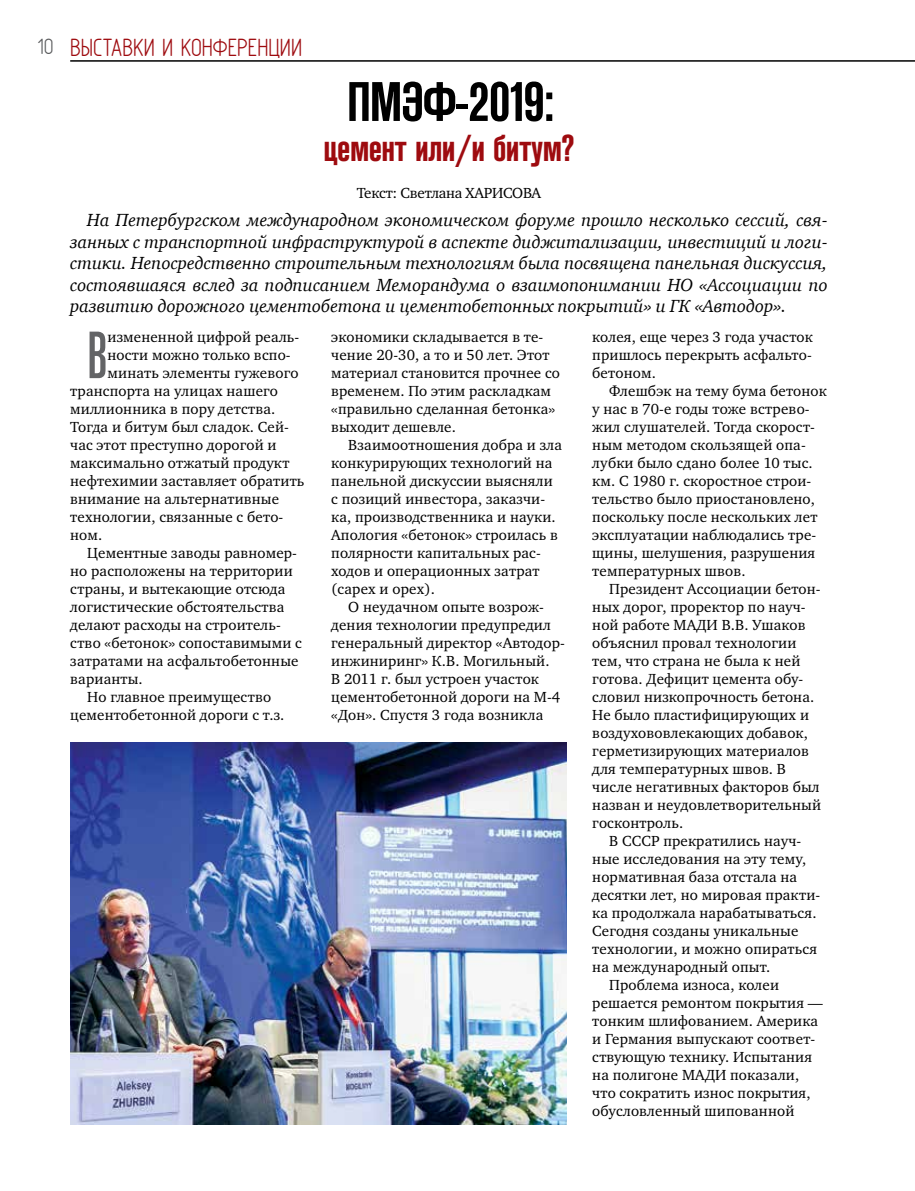
<style>
.page{position:relative;width:915px;height:1191px;background:#fff}
.page>*{position:absolute;margin:0;border:0;box-sizing:border-box;transform-origin:0 0}
.t1{font:66.45px "Reforma Grotesk Medium C";color:#636466}
.t2{font:55.5px "Reforma Grotesk Demi C";color:#000}
.t3{font:37.5px "Reforma Grotesk Demi C";color:#9e0b0f}
.t4{font:27px "Open Gost Type ATT";color:#9e0b0f}
.t5{font:italic 18px/21.6px "Charter C";color:#000;text-align:justify}
.t6{font:15px/18px "Charter C";letter-spacing:.01em;color:#000}
.t7{font:15px "Charter C";letter-spacing:-.015em;color:#000}
.s1{font-size:24px;color:#58595b}
</style>
<div class="page">
<hr style="left:70px;top:60px;width:844px;height:2px;background:#000">
<img style="left:70px;top:742px;width:496px;height:382px">
<h3 class="t4" style="left:38px;top:36px;width:266px"><span class="s1">10</span> ВЫСТАВКИ И КОНФЕРЕНЦИИ</h3>
<h2 class="t2" style="left:347px;top:72px;width:208px">ПМЭФ-2019:</h2>
<h3 class="t3" style="left:324px;top:128px;width:251px">цемент или/и битум?</h3>
<p class="t7" style="left:356px;top:185px;width:186px">Текст: Светлана ХАРИСОВА</p>
<p class="t5" style="left:70px;top:210px;width:758px;text-indent:17px">На Петербургском международном экономическом форуме прошло несколько сессий, свя&shy;занных с транспортной инфраструктурой в аспекте диджитализации, инвестиций и логи&shy;стики. Непосредственно строительным технологиям была посвящена панельная дискуссия, состоявшаяся вслед за подписанием Меморандума о взаимопонимании НО «Ассоциации по развитию дорожного цементобетона и цементобетонных покрытий» и ГК «Автодор».</p>
<h1 class="t1" style="left:87px;top:320px;width:21px">В</h1>
<p class="t6" style="left:107px;top:328px;width:193px">измененной цифрой реаль-</p>
<p class="t6" style="left:107px;top:346px;width:185px">ности можно только вспо-</p>
<p class="t6" style="left:107px;top:364px;width:192px">минать элементы гужевого</p>
<p class="t6" style="left:70px;top:382px;width:209px">транспорта на улицах нашего</p>
<p class="t6" style="left:70px;top:400px;width:207px">миллионника в пору детства.</p>
<p class="t6" style="left:70px;top:418px;width:220px">Тогда и битум был сладок. Сей-</p>
<p class="t6" style="left:70px;top:436px;width:208px">час этот преступно дорогой и</p>
<p class="t6" style="left:70px;top:454px;width:221px">максимально отжатый продукт</p>
<p class="t6" style="left:70px;top:472px;width:236px">нефтехимии заставляет обратить</p>
<p class="t6" style="left:70px;top:490px;width:210px">внимание на альтернативные</p>
<p class="t6" style="left:70px;top:508px;width:215px">технологии, связанные с бето-</p>
<p class="t6" style="left:70px;top:526px;width:34px">ном.</p>
<p class="t6" style="left:87px;top:544px;width:211px">Цементные заводы равномер-</p>
<p class="t6" style="left:70px;top:562px;width:224px">но расположены на территории</p>
<p class="t6" style="left:70px;top:580px;width:216px">страны, и вытекающие отсюда</p>
<p class="t6" style="left:70px;top:598px;width:216px">логистические обстоятельства</p>
<p class="t6" style="left:70px;top:616px;width:212px">делают расходы на строитель-</p>
<p class="t6" style="left:70px;top:634px;width:233px">ство «бетонок» сопоставимыми с</p>
<p class="t6" style="left:70px;top:652px;width:230px">затратами на асфальтобетонные</p>
<p class="t6" style="left:70px;top:670px;width:74px">варианты.</p>
<p class="t6" style="left:87px;top:688px;width:185px">Но главное преимущество</p>
<p class="t6" style="left:70px;top:706px;width:216px">цементобетонной дороги с т.з.</p>
<p class="t6" style="left:331px;top:328px;width:230px">экономики складывается в те&shy;чение 20-30, а то и 50 лет. Этот материал становится прочнее со временем. По этим раскладкам «правильно сделанная бетонка» выходит дешевле.</p>
<p class="t6" style="left:331px;top:436px;width:232px;text-indent:17px">Взаимоотношения добра и зла конкурирующих технологий на панельной дискуссии выясняли с позиций инвестора, заказчи&shy;ка, производственника и науки.<br>Апология «бетонок» строилась в полярности капитальных рас&shy;ходов и операционных затрат (cаpex и opex).</p>
<p class="t6" style="left:331px;top:598px;width:235px;text-indent:17px">О неудачном опыте возрож&shy;дения технологии предупредил генеральный директор «Автодор&shy;инжиниринг» К.В. Могильный.<br>В 2011 г. был устроен участок цементобетонной дороги на М-4 «Дон». Спустя 3 года возникла</p>
<p class="t6" style="left:592px;top:328px;width:222px;text-align:justify">колея, еще через 3 года участок пришлось перекрыть асфальто&shy;бетоном.</p>
<p class="t6" style="left:592px;top:382px;width:236px;text-indent:17px">Флешбэк на тему бума бетонок у нас в 70-е годы тоже встрево&shy;жил слушателей. Тогда скорост&shy;ным методом скользящей опа&shy;лубки было сдано более 10 тыс. км. С 1980 г. скоростное строи&shy;тельство было приостановлено, поскольку после нескольких лет эксплуатации наблюдались тре&shy;щины, шелушения, разрушения температурных швов.</p>
<p class="t6" style="left:592px;top:580px;width:230px;text-indent:17px">Президент Ассоциации бетон&shy;ных дорог, проректор по науч&shy;ной работе МАДИ В.В. Ушаков объяснил провал технологии тем, что страна не была к ней готова. Дефицит цемента обу&shy;словил низкопрочность бетона.<br>Не было пластифицирующих и воздухововлекающих добавок, герметизирующих материалов для температурных швов. В числе негативных факторов был назван и неудовлетворительный госконтроль.</p>
<p class="t6" style="left:609px;top:832px;width:193px">В СССР прекратились науч-</p>
<p class="t6" style="left:592px;top:850px;width:215px">ные исследования на эту тему,</p>
<p class="t6" style="left:592px;top:868px;width:206px">нормативная база отстала на</p>
<p class="t6" style="left:592px;top:886px;width:229px">десятки лет, но мировая практи-</p>
<p class="t6" style="left:592px;top:904px;width:226px">ка продолжала нарабатываться.</p>
<p class="t6" style="left:592px;top:922px;width:208px">Сегодня созданы уникальные</p>
<p class="t6" style="left:592px;top:940px;width:226px">технологии, и можно опираться</p>
<p class="t6" style="left:592px;top:958px;width:180px">на международный опыт.</p>
<p class="t6" style="left:609px;top:976px;width:171px">Проблема износа, колеи</p>
<p class="t6" style="left:592px;top:994px;width:232px">решается ремонтом покрытия —</p>
<p class="t6" style="left:592px;top:1012px;width:227px">тонким шлифованием. Америка</p>
<p class="t6" style="left:592px;top:1030px;width:224px">и Германия выпускают соответ-</p>
<p class="t6" style="left:592px;top:1048px;width:221px">ствующую технику. Испытания</p>
<p class="t6" style="left:592px;top:1066px;width:208px">на полигоне МАДИ показали,</p>
<p class="t6" style="left:592px;top:1084px;width:220px">что сократить износ покрытия,</p>
<p class="t6" style="left:592px;top:1102px;width:203px">обусловленный шипованной</p>
</div>
